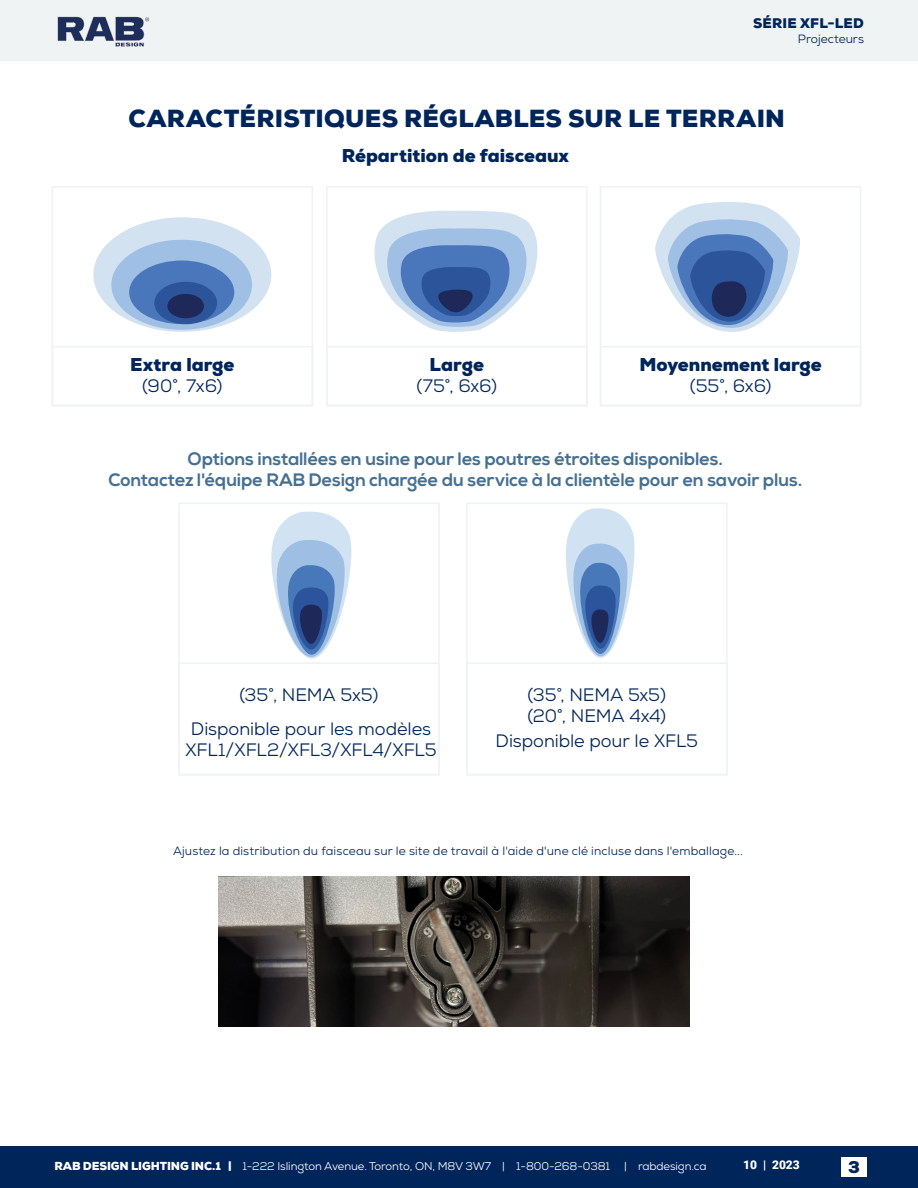
<style>
.page{position:relative;width:918px;height:1188px;background:#fff}
.page>*{position:absolute;margin:0;border:0;box-sizing:border-box;transform-origin:0 0}
.t1{font:900 24px "Nexa";letter-spacing:.01em;color:#00255a}
.t2{font:18px/21px "Nexa";letter-spacing:-.005em;color:#00255a}
.t3{font:700 18px/21px "Nexa";color:#457092;text-align:center}
.t4{font:900 18px "Nexa";color:#00255a}
.t5{font:900 16.5px "Nexa";color:#00255a}
.t6{font:900 13.5px "Nexa";letter-spacing:.015em;color:#00255a}
.t7{font:12px "Nexa";letter-spacing:.01em;color:#00255a}
.t8{font:900 12px "Roboto";color:#fff}
.t9{font:11.25px "Nexa";letter-spacing:-.01em;color:#fff}
.s1{font-weight:900}
</style>
<div class="page">
<div style="left:0;top:1147px;width:918px;height:41px;background:#00255a"></div>
<div style="left:0;top:0;width:918px;height:60px;background:#f0f3f4"></div>
<img style="left:57px;top:17px;width:93px;height:30px">
<div style="left:841px;top:1158px;width:26px;height:19px;background:#fff"></div>
<div style="left:52px;top:186px;width:261px;height:220px;border:2px solid #f0f3f4"></div>
<div style="left:178px;top:503px;width:262px;height:272px;border:2px solid #f0f3f4"></div>
<div style="left:466px;top:503px;width:262px;height:272px;border:2px solid #f0f3f4"></div>
<div style="left:326px;top:186px;width:262px;height:220px;border:2px solid #f0f3f4"></div>
<div style="left:600px;top:186px;width:261px;height:220px;border:2px solid #f0f3f4"></div>
<div style="left:52px;top:346px;width:261px;height:60px;border:2px solid #f0f3f4"></div>
<div style="left:178px;top:662px;width:262px;height:113px;border:2px solid #f0f3f4"></div>
<div style="left:466px;top:662px;width:262px;height:113px;border:2px solid #f0f3f4"></div>
<div style="left:326px;top:346px;width:262px;height:60px;border:2px solid #f0f3f4"></div>
<div style="left:600px;top:346px;width:261px;height:60px;border:2px solid #f0f3f4"></div>
<div style="left:93px;top:217px;width:178px;height:115px;background:#d2e2f1;border-radius:50%"></div>
<div style="left:111px;top:240px;width:141px;height:90px;background:#9fbfe4;border-radius:50%"></div>
<div style="left:129px;top:261px;width:105px;height:63px;background:#4a77bb;border-radius:50%"></div>
<div style="left:154px;top:282px;width:63px;height:42px;background:#2c549b;border-radius:50%"></div>
<div style="left:167px;top:294px;width:37px;height:24px;background:#1e2859;border-radius:50%"></div>
<svg style="left:374px;top:210px;width:164px;height:122px"></svg>
<svg style="left:655px;top:202px;width:145px;height:130px"></svg>
<svg style="left:264px;top:511px;width:94px;height:154px"></svg>
<svg style="left:560px;top:504px;width:80px;height:161px"></svg>
<img style="left:219px;top:876px;width:470px;height:150px">
<p class="t6" style="left:753px;top:14px;width:112px">SÉRIE XFL-LED</p>
<p class="t7" style="left:798px;top:31px;width:68px">Projecteurs</p>
<h1 class="t1" style="left:129px;top:103px;width:658px">CARACTÉRISTIQUES RÉGLABLES SUR LE TERRAIN</h1>
<p class="t4" style="left:130px;top:353px;width:106px">Extra large</p>
<p class="t2" style="left:142px;top:376px;width:82px">(90˚, 7x6)</p>
<p class="t4" style="left:342px;top:143px;width:229px">Répartition de faisceaux</p>
<p class="t4" style="left:430px;top:353px;width:56px">Large</p>
<p class="t2" style="left:417px;top:376px;width:82px">(75˚, 6x6)</p>
<p class="t4" style="left:639px;top:353px;width:184px">Moyennement large</p>
<p class="t2" style="left:690px;top:376px;width:83px">(55˚, 6x6)</p>
<p class="t3" style="left:108px;top:449px;width:695px">Options installées en usine pour les poutres étroites disponibles.<br>Contactez l'équipe RAB Design chargée du service à la clientèle pour en savoir plus.</p>
<p class="t2" style="left:239px;top:685px;width:141px">(35˚, NEMA 5x5)</p>
<p class="t2" style="left:527px;top:685px;width:140px">(35°, NEMA 5x5) (20˚, NEMA 4x4)</p>
<p class="t2" style="left:186px;top:719px;width:253px">Disponible pour les modèles<br>XFL1/XFL2/XFL3/XFL4/XFL5</p>
<p class="t2" style="left:496px;top:731px;width:204px">Disponible pour le XFL5</p>
<p class="t7" style="left:173px;top:843px;width:571px">Ajustez la distribution du faisceau sur le site de travail à l'aide d'une clé incluse dans l'emballage...</p>
<p class="t9" style="left:54px;top:1159px;width:654px"><span class="s1">RAB DESIGN LIGHTING INC.1 |</span> 1-222 Islington Avenue. Toronto, ON, M8V 3W7 | 1-800-268-0381 | rabdesign.ca</p>
<p class="t8" style="left:743px;top:1156px;width:58px">10 | 2023</p>
<p class="t5" style="left:848px;top:1156px;width:13px">3</p>
</div>
